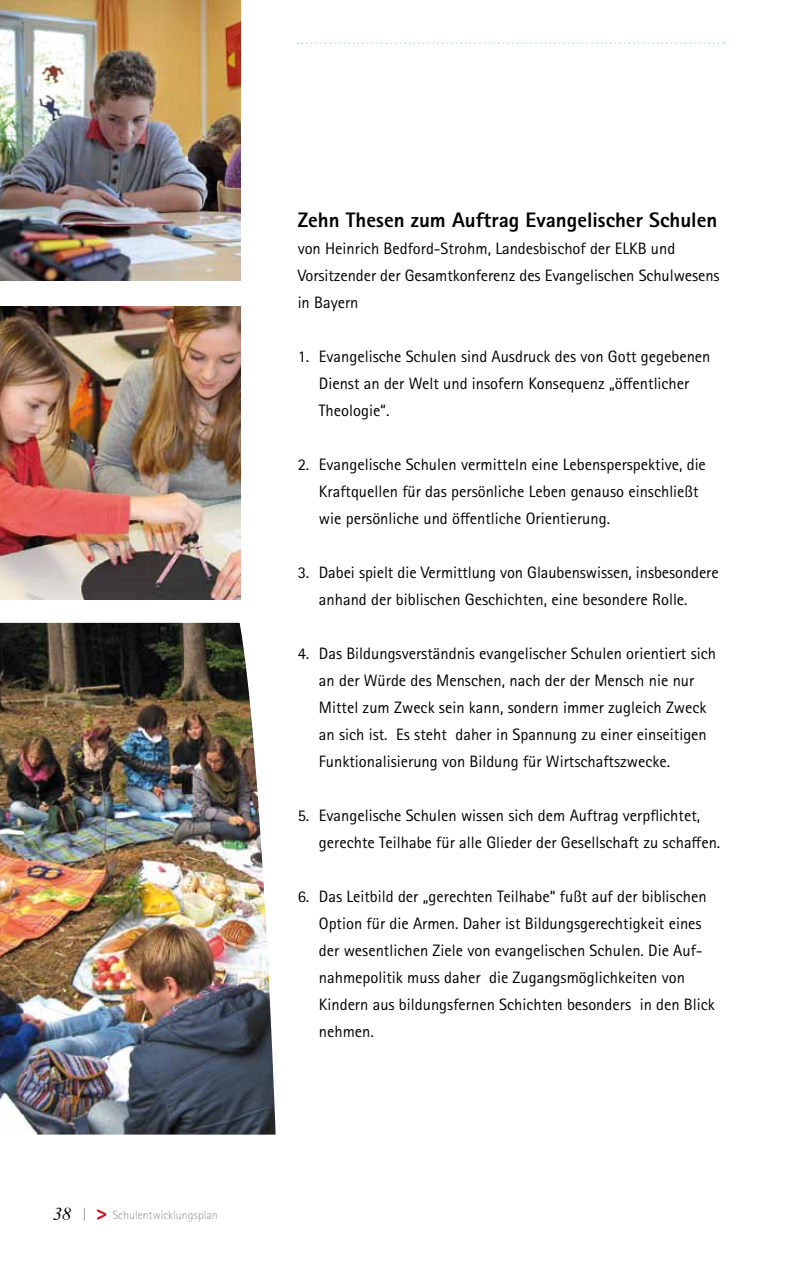
<style>
.page{position:relative;width:808px;height:1263px;background:#fff}
.page>*{position:absolute;margin:0;border:0;box-sizing:border-box;transform-origin:0 0}
.t1{font:800 21px "Rotis Sans Serif Pro";color:#000}
.t2{font:italic 18px "Times";color:#000}
.t3{font:16.5px/27px "Rotis Sans Serif Pro";color:#000}
.t4{font:300 12px "Rotis Sans Serif";color:#9c9e9f}
.s1{font-family:"Stencil Std";font-weight:400;font-size:18px;color:#d10019}
</style>
<div class="page">
<svg style="left:84px;top:1208px;width:1px;height:12px"></svg>
<svg style="left:298px;top:43px;width:426px;height:1px"></svg>
<img style="left:0;top:623px;width:276px;height:512px">
<img style="left:0;top:306px;width:241px;height:293px">
<img style="left:0;top:0;width:241px;height:281px">
<p class="t2" style="left:53px;top:1198px;width:19px">38</p>
<p class="t4" style="left:96px;top:1208px;width:123px"><span class="s1">&gt;</span> Schulentwicklungsplan</p>
<p class="t1" style="left:298px;top:207px;width:421px">Zehn Thesen zum Auftrag Evangelischer Schulen</p>
<p class="t3" style="left:298px;top:235px;width:423px">von Heinrich Bedford-Strohm, Landesbischof der ELKB und<br>Vorsitzender der Gesamtkonferenz des Evangelischen Schulwesens in Bayern</p>
<p class="t3" style="left:319px;top:343px;width:393px;text-indent:-21px">1. Evangelische Schulen sind Ausdruck des von Gott gegebenen<br>Dienst an der Welt und insofern Konsequenz „öffentlicher<br>Theologie“.</p>
<p class="t3" style="left:319px;top:451px;width:388px;text-indent:-21px">2. Evangelische Schulen vermitteln eine Lebensperspektive, die<br>Kraftquellen für das persönliche Leben genauso einschließt wie persönliche und öffentliche Orientierung.</p>
<p class="t3" style="left:298px;top:559px;width:423px;text-align:center">3. Dabei spielt die Vermittlung von Glaubenswissen, insbesondere anhand der biblischen Geschichten, eine besondere Rolle.</p>
<p class="t3" style="left:319px;top:640px;width:399px;text-indent:-21px">4. Das Bildungsverständnis evangelischer Schulen orientiert sich an der Würde des Menschen, nach der der Mensch nie nur Mittel zum Zweck sein kann, sondern immer zugleich Zweck an sich ist. Es steht daher in Spannung zu einer einseitigen Funktionalisierung von Bildung für Wirtschaftszwecke.</p>
<p class="t3" style="left:319px;top:802px;width:403px;text-indent:-21px">5. Evangelische Schulen wissen sich dem Auftrag verpflichtet, gerechte Teilhabe für alle Glieder der Gesellschaft zu schaffen.</p>
<p class="t3" style="left:319px;top:883px;width:397px;text-indent:-21px">6. Das Leitbild der „gerechten Teilhabe“ fußt auf der biblischen Option für die Armen. Daher ist Bildungsgerechtigkeit eines der wesentlichen Ziele von evangelischen Schulen. Die Auf&shy;nahmepolitik muss daher die Zugangsmöglichkeiten von Kindern aus bildungsfernen Schichten besonders in den Blick nehmen.</p>
</div>
